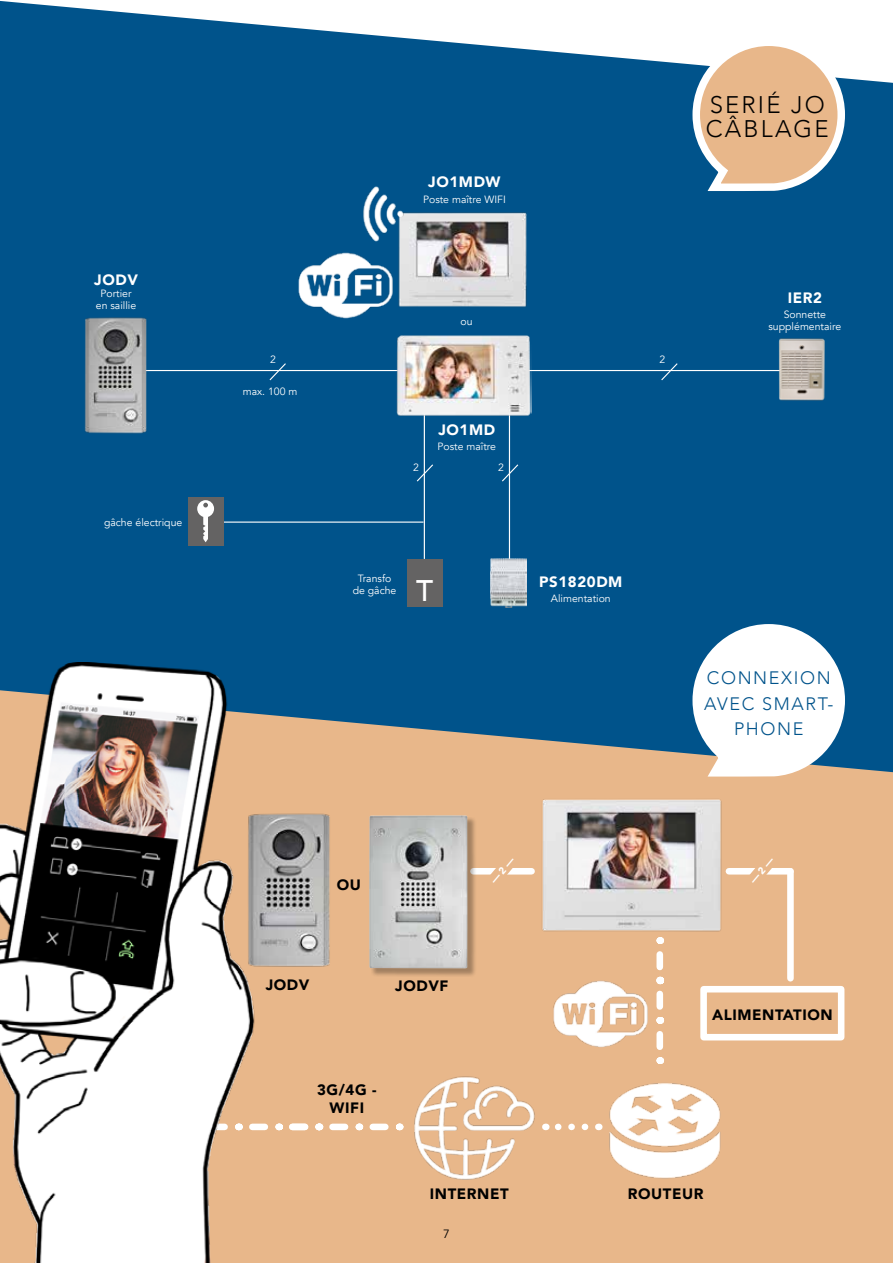
<style>
.page{position:relative;width:893px;height:1263px;background:#fff}
.page>*{position:absolute;margin:0;border:0;box-sizing:border-box;transform-origin:0 0}
.t1{font:500 29.85px "Avenir";color:#fff}
.t2{font:300 24px/24px "Avenir";letter-spacing:.09em;color:#000}
.t3{font:300 18px/25.5px "Avenir";letter-spacing:.09em;color:#00538b;text-align:center}
.t4{font:900 15px/18px "Avenir";letter-spacing:.04em;color:#000;text-align:center}
.t5{font:900 15px "Avenir";letter-spacing:.04em;color:#fff}
.t6{font:12px "Avenir";color:#000}
.t7{font:10.5px/12px "Avenir";color:#fff;text-align:center}
</style>
<div class="page">
<div style="left:0;top:1px;width:893px;height:689px;background:#00538b"></div>
<svg style="left:263px;top:690px;width:630px;height:573px;background:#d3ae8a"></svg>
<div style="left:407px;top:559px;width:35px;height:48px;background:#646363"></div>
<hr style="left:424px;top:406px;width:1px;height:153px;background:#fff">
<hr style="left:509px;top:406px;width:1px;height:153px;background:#fff">
<svg style="left:416px;top:463px;width:18px;height:20px"></svg>
<svg style="left:501px;top:463px;width:18px;height:20px"></svg>
<svg style="left:268px;top:362px;width:19px;height:19px"></svg>
<svg style="left:660px;top:362px;width:19px;height:19px"></svg>
<hr style="left:136px;top:370px;width:281px;height:1px;background:#fff">
<hr style="left:213px;top:521px;width:210px;height:2px;background:#fff">
<hr style="left:497px;top:370px;width:287px;height:1px;background:#fff">
<img style="left:81px;top:313px;width:75px;height:124px">
<img style="left:396px;top:334px;width:135px;height:83px">
<img style="left:766px;top:333px;width:72px;height:72px">
<img style="left:491px;top:559px;width:36px;height:48px">
<img style="left:406px;top:206px;width:127px;height:108px">
<svg style="left:689px;top:35px;width:160px;height:160px"></svg>
<div style="left:188px;top:497px;width:36px;height:49px;background:#646363"></div>
<svg style="left:197px;top:500px;width:17px;height:42px"></svg>
<img style="left:349px;top:175px;width:61px;height:79px">
<img style="left:532px;top:791px;width:196px;height:147px">
<svg style="left:552px;top:1123px;width:33px;height:7px"></svg>
<img style="left:606px;top:1079px;width:117px;height:102px">
<img style="left:411px;top:1070px;width:129px;height:111px">
<div style="left:373px;top:1123px;width:12px;height:7px;background:#fff"></div>
<div style="left:332px;top:1123px;width:13px;height:7px;background:#fff"></div>
<div style="left:292px;top:1123px;width:13px;height:7px;background:#fff"></div>
<svg style="left:656px;top:937px;width:7px;height:7px"></svg>
<div style="left:656px;top:954px;width:7px;height:13px;background:#fff"></div>
<div style="left:473px;top:868px;width:59px;height:6px;background:#fff"></div>
<div style="left:729px;top:868px;width:61px;height:6px;background:#fff"></div>
<div style="left:787px;top:871px;width:7px;height:107px;background:#fff"></div>
<div style="left:700px;top:986px;width:144px;height:54px;border:7px solid #fff"></div>
<img style="left:263px;top:809px;width:71px;height:164px">
<svg style="left:656px;top:977px;width:7px;height:7px"></svg>
<div style="left:656px;top:994px;width:7px;height:12px;background:#fff"></div>
<svg style="left:661px;top:1017px;width:2px;height:7px"></svg>
<div style="left:656px;top:1034px;width:7px;height:13px;background:#fff"></div>
<svg style="left:656px;top:1057px;width:7px;height:7px"></svg>
<div style="left:252px;top:1123px;width:13px;height:7px;background:#fff"></div>
<img style="left:0;top:663px;width:263px;height:600px">
<svg style="left:689px;top:620px;width:160px;height:160px"></svg>
<img style="left:289px;top:250px;width:117px;height:70px">
<img style="left:545px;top:979px;width:116px;height:69px">
<div style="left:371px;top:817px;width:105px;height:160px;background:#000;opacity:.3"></div>
<img style="left:369px;top:815px;width:99px;height:153px">
<svg style="left:487px;top:854px;width:30px;height:32px"></svg>
<svg style="left:747px;top:854px;width:30px;height:32px"></svg>
<h3 class="t5" style="left:94px;top:267px;width:45px">JODV</h3>
<p class="t7" style="left:96px;top:288px;width:42px">Portier en saillie</p>
<p class="t7" style="left:104px;top:516px;width:80px">gâche électrique</p>
<h3 class="t5" style="left:428px;top:169px;width:74px">JO1MDW</h3>
<p class="t7" style="left:423px;top:194px;width:84px">Poste maître WIFI</p>
<p class="t7" style="left:461px;top:315px;width:14px">ou</p>
<p class="t7" style="left:270px;top:353px;width:7px">2</p>
<p class="t7" style="left:660px;top:353px;width:7px">2</p>
<p class="t7" style="left:243px;top:386px;width:56px">max. 100 m</p>
<h3 class="t5" style="left:438px;top:416px;width:58px">JO1MD</h3>
<p class="t7" style="left:437px;top:441px;width:60px">Poste maître</p>
<p class="t7" style="left:413px;top:462px;width:7px">2</p>
<p class="t7" style="left:498px;top:462px;width:7px">2</p>
<h2 class="t2" style="left:706px;top:93px;width:124px">SERIÉ JO<br>CÂBLAGE</h2>
<h3 class="t5" style="left:788px;top:285px;width:36px">IER2</h3>
<p class="t7" style="left:768px;top:309px;width:74px">Sonnette supplémentaire</p>
<p class="t7" style="left:353px;top:573px;width:45px">Transfo de gâche</p>
<h1 class="t1" style="left:416px;top:565px;width:19px">T</h1>
<h3 class="t5" style="left:539px;top:568px;width:85px">PS1820DM</h3>
<p class="t7" style="left:551px;top:593px;width:61px">Alimentation</p>
<h3 class="t3" style="left:704px;top:665px;width:131px">CONNEXION<br>AVEC SMART-<br>PHONE</h3>
<h3 class="t4" style="left:337px;top:875px;width:26px">OU</h3>
<h3 class="t4" style="left:266px;top:975px;width:45px">JODV</h3>
<h3 class="t4" style="left:395px;top:976px;width:55px">JODVF</h3>
<h3 class="t4" style="left:317px;top:1080px;width:61px">3G/4G -<br>WIFI</h3>
<h3 class="t4" style="left:712px;top:1006px;width:122px">ALIMENTATION</h3>
<h3 class="t4" style="left:430px;top:1185px;width:80px">INTERNET</h3>
<h3 class="t4" style="left:628px;top:1185px;width:77px">ROUTEUR</h3>
<p class="t6" style="left:443px;top:1227px;width:8px">7</p>
</div>
